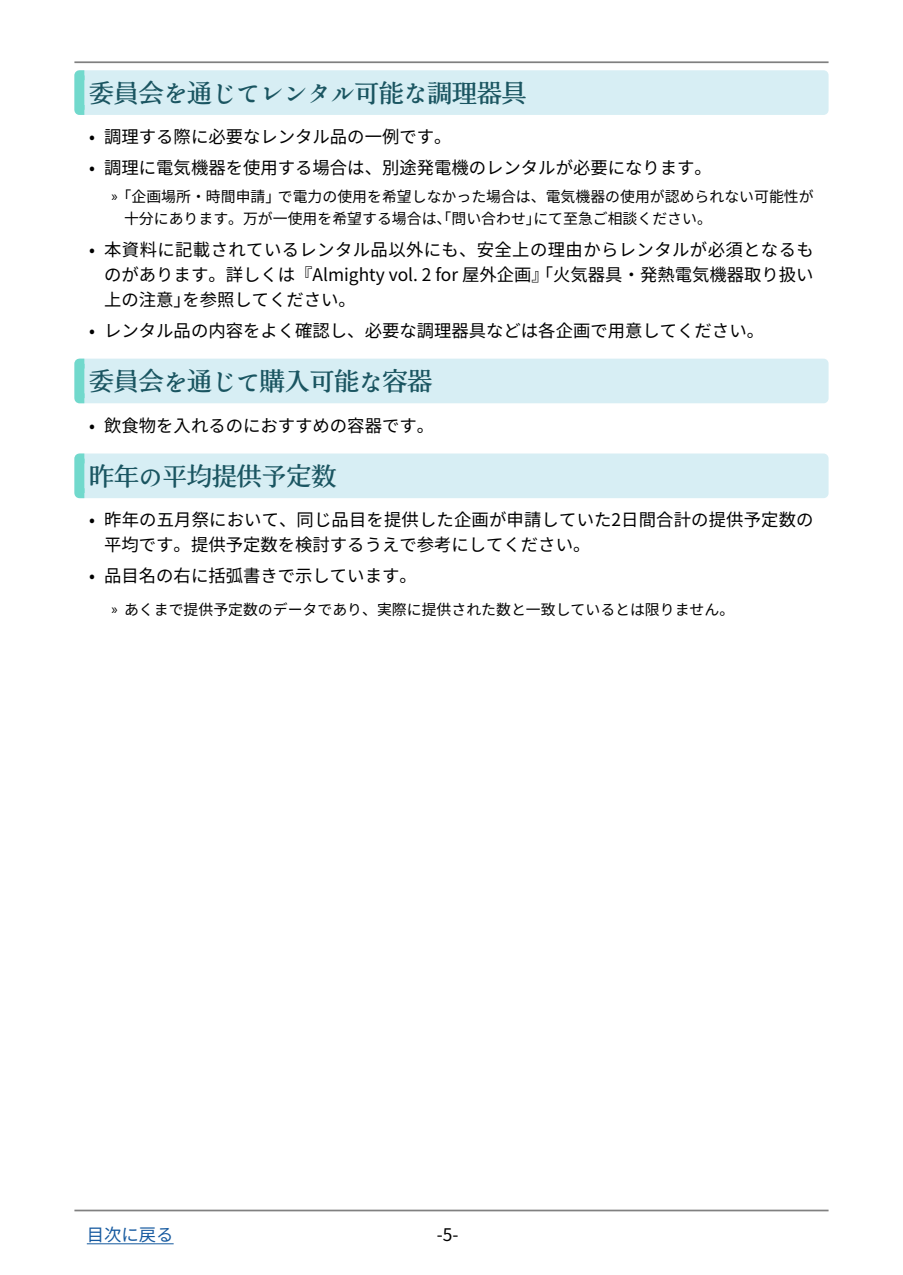
<style>
.page{position:relative;width:903px;height:1275px;background:#fff}
.page>*{position:absolute;margin:0;border:0;box-sizing:border-box;transform-origin:0 0}
.t1{font:24.85px "Kinuta Kinuta Mincho Std N B";color:#1a5561}
.t2{font:17.32px/31px "Source Han Sans JP";color:#000}
.t3{font:17.32px "Source Han Sans JP";letter-spacing:.025em;color:#000}
.t4{font:17.32px "Source Han Sans JP";color:#15599f}
.t5{font:14.88px "Source Han Sans JP";color:#000}
.s1{font-family:"Ten Mincho Antique";font-size:23.62px}
.s2{font-family:"Ten Mincho Antique"}
.s3{font-family:"Myriad Pro"}
</style>
<div class="page">
<hr style="left:74px;top:61px;width:754px;height:2px;background:#000">
<hr style="left:74px;top:1210px;width:754px;height:1px;background:#000">
<hr style="left:87px;top:1243px;width:87px;height:1px;background:#15599f">
<div style="left:74px;top:70px;width:754px;height:45px;background:#d7eef4;border-radius:5px"></div>
<div style="left:74px;top:75px;width:10px;height:35px;background:#71d9cc"></div>
<div style="left:74px;top:359px;width:754px;height:44px;background:#d7eef4;border-radius:5px"></div>
<div style="left:74px;top:364px;width:10px;height:34px;background:#71d9cc"></div>
<div style="left:74px;top:453px;width:754px;height:45px;background:#d7eef4;border-radius:5px"></div>
<div style="left:74px;top:458px;width:10px;height:35px;background:#71d9cc"></div>
<h1 class="t1" style="left:89px;top:78px;width:439px">委員会<span class="s1">を</span>通<span class="s2">じ</span><span class="s1">てレンタル</span>可能<span class="s1">な</span>調理器具</h1>
<p class="t2" style="left:104px;top:122px;width:349px">調理する際に必要なレンタル品の一例です。</p>
<p class="t2" style="left:89px;top:122px;width:7px">•</p>
<p class="t2" style="left:89px;top:153px;width:7px">•</p>
<p class="t2" style="left:89px;top:235px;width:7px">•</p>
<p class="t2" style="left:104px;top:153px;width:609px">調理に電気機器を使用する場合は、別途発電機のレンタルが必要になります。</p>
<p class="t5" style="left:112px;top:188px;width:170px"><span class="s3">»</span>「企画場所・時間申請」</p>
<p class="t5" style="left:278px;top:188px;width:537px">で電力の使用を希望しなかった場合は、電気機器の使用が認められない可能性が</p>
<p class="t5" style="left:124px;top:210px;width:418px">十分にあります。万が一使用を希望する場合は、「問い合わせ」</p>
<p class="t3" style="left:104px;top:240px;width:711px">本資料に記載されているレンタル品以外にも、安全上の理由からレンタルが必須となるも</p>
<p class="t5" style="left:533px;top:210px;width:180px">にて至急ご相談ください。</p>
<p class="t2" style="left:182px;top:262px;width:633px;line-height:24.8px;text-indent:-78px">のがあります。詳しくは『Almighty vol 2. for 屋外企画』「火気器具・発熱電気機器取り扱いを参照してください。</p>
<p class="t2" style="left:104px;top:284px;width:661px">上の注意」<br>レンタル品の内容をよく確認し、必要な調理器具などは各企画で用意してください。</p>
<p class="t2" style="left:89px;top:315px;width:7px">•</p>
<h1 class="t1" style="left:89px;top:366px;width:345px">委員会<span class="s1">を</span>通<span class="s2">じ</span><span class="s1">て</span>購入可能<span class="s1">な</span>容器</h1>
<p class="t2" style="left:104px;top:410px;width:331px">飲食物を入れるのにおすすめの容器です。</p>
<p class="t2" style="left:89px;top:410px;width:7px">•</p>
<h1 class="t1" style="left:89px;top:461px;width:248px">昨年<span class="s1">の</span>平均提供予定数</h1>
<p class="t2" style="left:104px;top:505px;width:711px">昨年の五月祭において、同じ品目を提供した企画が申請していた2日間合計の提供予定数の</p>
<p class="t2" style="left:89px;top:505px;width:7px">•</p>
<p class="t2" style="left:89px;top:561px;width:7px">•</p>
<p class="t2" style="left:104px;top:530px;width:488px">平均です。提供予定数を検討するうえで参考にしてください。品目名の右に括弧書きで示しています。</p>
<p class="t5" style="left:112px;top:601px;width:624px"><span class="s3">»</span> あくまで提供予定数のデータであり、実際に提供された数と一致しているとは限りません。</p>
<p class="t4" style="left:87px;top:1225px;width:88px">目次に戻る</p>
<p class="t2" style="left:437px;top:1220px;width:23px">-5-</p>
</div>
